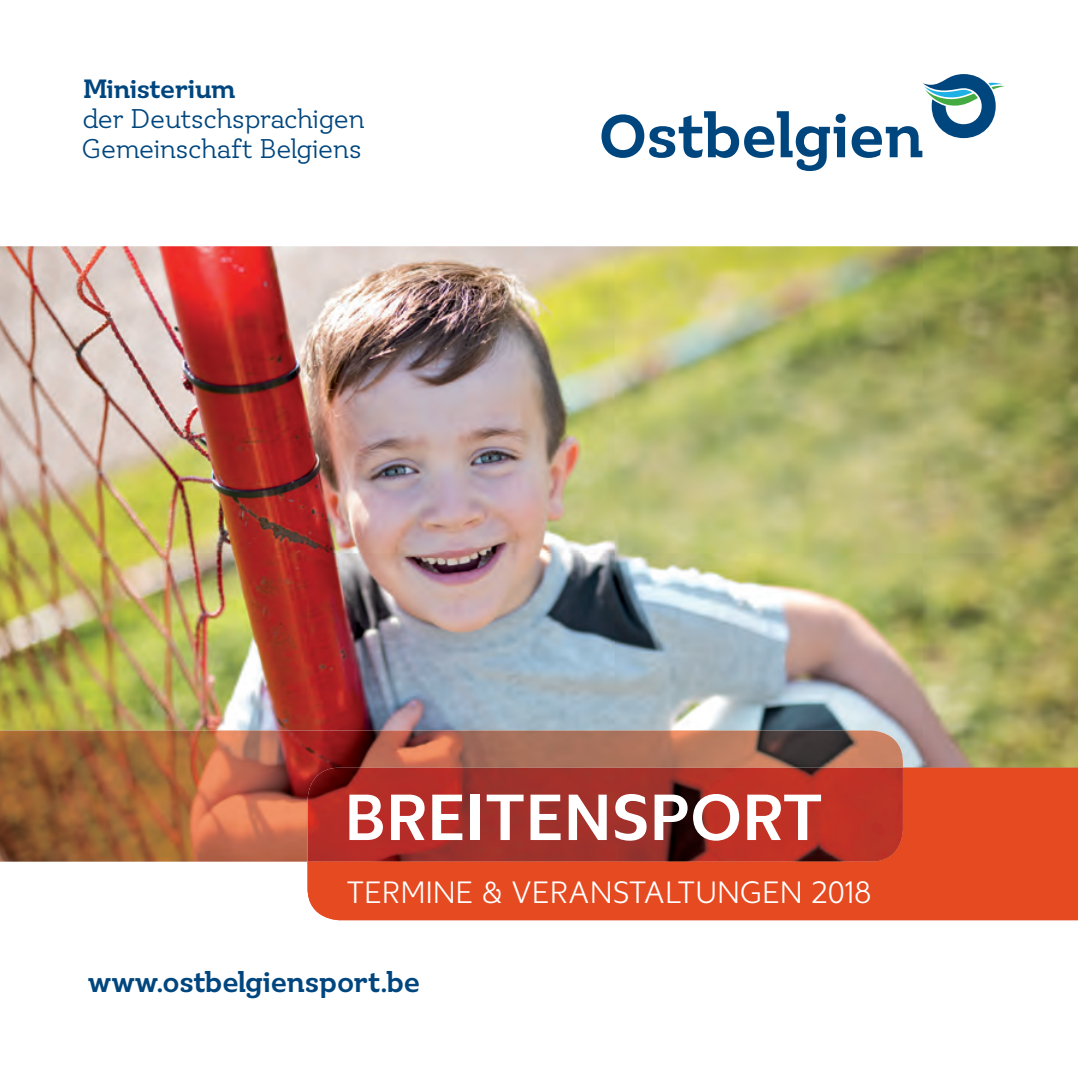
<style>
.page{position:relative;width:1078px;height:1078px;background:#fff}
.page>*{position:absolute;margin:0;border:0;box-sizing:border-box;transform-origin:0 0}
.t1{font:700 67.5px "Ostbe Sans";color:#fff}
.t2{font:32px "Ostbe Sans";letter-spacing:-.01em;color:#fff}
.t3{font:700 30px "Ostbe Serif";color:#00467e}
.t4{font:27.5px/30px "Ostbe Serif Office";letter-spacing:-.01em;color:#00467e}
.t5{font:700 27.5px "Ostbe Serif Office";letter-spacing:-.015em;color:#00467e}
</style>
<div class="page">
<img style="left:0;top:246px;width:1077px;height:521px">
<svg style="left:601px;top:74px;width:403px;height:97px"></svg>
<img style="left:0;top:730px;width:328px;height:131px">
<img style="left:328px;top:730px;width:574px;height:37px">
<svg style="left:307px;top:767px;width:770px;height:152px;background:#c63d23"></svg>
<p class="t5" style="left:83px;top:73px;width:154px">Ministerium</p>
<p class="t4" style="left:81px;top:105px;width:285px">der Deutschsprachigen<br>Gemeinschaft Belgiens</p>
<h1 class="t1" style="left:345px;top:778px;width:480px">BREITENSPORT</h1>
<p class="t2" style="left:346px;top:874px;width:527px">TERMINE &amp; VERANSTALTUNGEN 2018</p>
<p class="t3" style="left:88px;top:964px;width:334px">www.ostbelgiensport.be</p>
</div>
